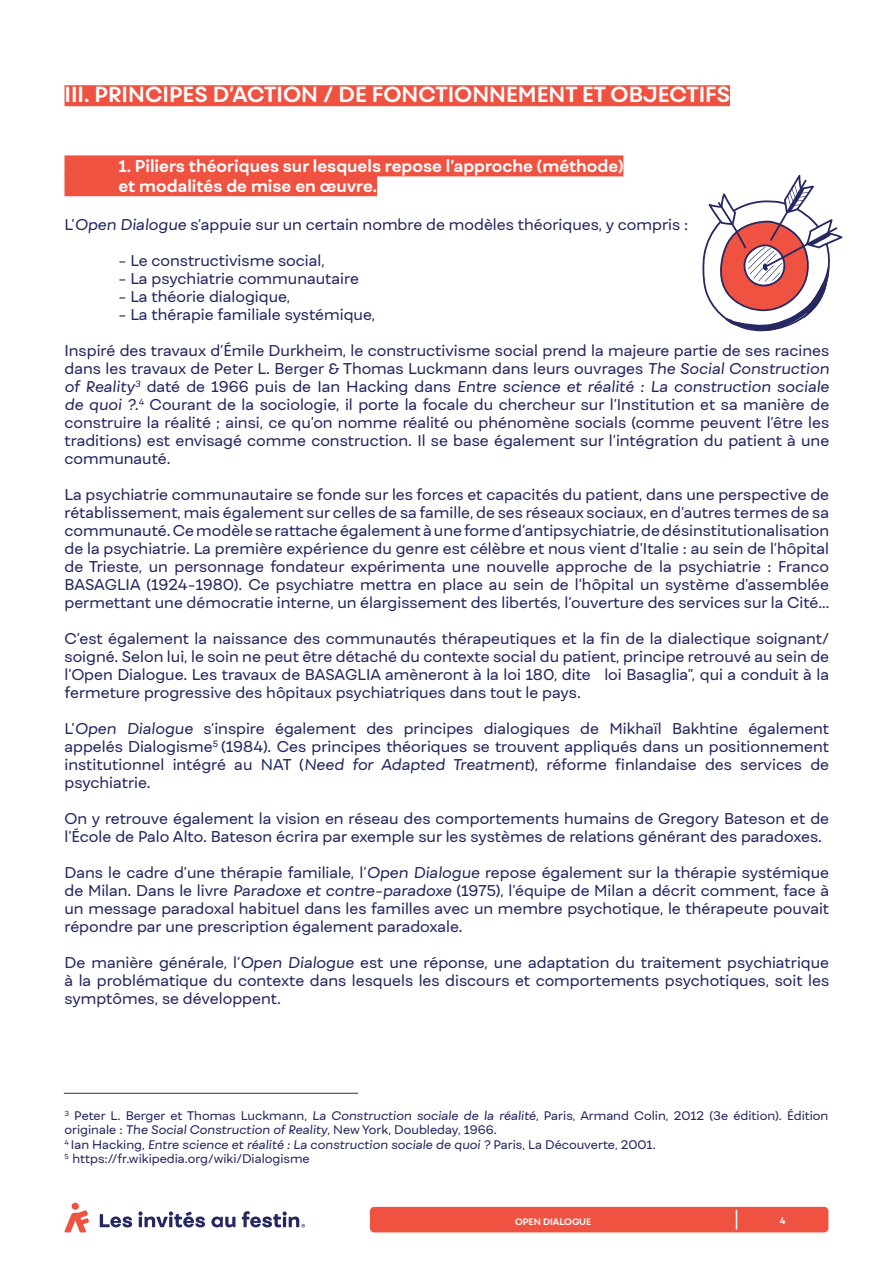
<style>
.page{position:relative;width:893px;height:1263px;background:#fff}
.page>*{position:absolute;margin:0;border:0;box-sizing:border-box;transform-origin:0 0}
.t1{font:700 21px "Fibra One";color:#fff}
.t2{font:700 16.5px/19.8px "Fibra One";color:#fff}
.t3{font:15px/18px "Fibra One";color:#252861;text-align:justify}
.t4{font:12px/14.4px "Fibra One";color:#252861}
.t5{font:700 9px "Fibra One";color:#fff}
.s1{font-style:italic}
</style>
<div class="page">
<svg style="left:64px;top:1210px;width:25px;height:22px"></svg>
<div style="left:72px;top:1203px;width:7px;height:7px;background:#f05242;border-radius:50%"></div>
<svg style="left:100px;top:1214px;width:32px;height:13px"></svg>
<svg style="left:211px;top:1216px;width:24px;height:11px"></svg>
<svg style="left:138px;top:1211px;width:67px;height:16px"></svg>
<svg style="left:242px;top:1211px;width:63px;height:16px"></svg>
<div style="left:370px;top:1207px;width:458px;height:25px;background:#f05242;border-radius:4px"></div>
<svg style="left:736px;top:1210px;width:1px;height:19px"></svg>
<hr style="left:64px;top:1093px;width:294px;height:1px;background:#252861">
<svg style="left:702px;top:175px;width:140px;height:157px"></svg>
<div style="left:65px;top:85px;width:665px;height:21px;background:#f05242"></div>
<div style="left:65px;top:155px;width:558px;height:21px;background:#f05242"></div>
<div style="left:65px;top:175px;width:312px;height:21px;background:#f05242"></div>
<h1 class="t1" style="left:65px;top:81px;width:667px">III. PRINCIPES D’ACTION / DE FONCTIONNEMENT ET OBJECTIFS</h1>
<p class="t2" style="left:119px;top:156px;width:506px">1. Piliers théoriques sur lesquels repose l’approche (méthode) et modalités de mise en œuvre.</p>
<p class="t3" style="left:65px;top:215px;width:625px">L’<span class="s1">Open Dialogue</span> s’appuie sur un certain nombre de modèles théoriques, y compris :</p>
<p class="t3" style="left:119px;top:251px;width:208px">- Le constructivisme social,</p>
<p class="t3" style="left:119px;top:269px;width:242px">- La psychiatrie communautaire</p>
<p class="t3" style="left:119px;top:287px;width:173px">- La théorie dialogique,</p>
<p class="t3" style="left:119px;top:305px;width:258px">- La thérapie familiale systémique,</p>
<p class="t3" style="left:65px;top:341px;width:766px">Inspiré des travaux d’Émile Durkheim, le constructivisme social prend la majeure partie de ses racines dans les travaux de Peter L. Berger &amp; Thomas Luckmann dans leurs ouvrages <span class="s1">The Social Construction of Reality</span><sup>3</sup> daté de 1966 puis de Ian Hacking dans <span class="s1">Entre science et réalité : La construction sociale de quoi ?.</span><sup>4</sup> Courant de la sociologie, il porte la focale du chercheur sur l’Institution et sa manière de construire la réalité ; ainsi, ce qu’on nomme réalité ou phénomène socials (comme peuvent l’être les traditions) est envisagé comme construction. Il se base également sur l’intégration du patient à une communauté.</p>
<p class="t3" style="left:65px;top:485px;width:766px">La psychiatrie communautaire se fonde sur les forces et capacités du patient, dans une perspective de rétablissement, mais également sur celles de sa famille, de ses réseaux sociaux, en d’autres termes de sa communauté. Ce modèle se rattache également à une forme d’antipsychiatrie, de désinstitutionalisation de la psychiatrie. La première expérience du genre est célèbre et nous vient d’Italie : au sein de l’hôpital de Trieste, un personnage fondateur expérimenta une nouvelle approche de la psychiatrie : Franco BASAGLIA (1924-1980). Ce psychiatre mettra en place au sein de l’hôpital un système d’assemblée permettant une démocratie interne, un élargissement des libertés, l’ouverture des services sur la Cité…</p>
<p class="t3" style="left:65px;top:629px;width:766px">C’est également la naissance des communautés thérapeutiques et la fin de la dialectique soignant/ soigné. Selon lui, le soin ne peut être détaché du contexte social du patient, principe retrouvé au sein de l’Open Dialogue. Les travaux de BASAGLIA amèneront à la loi 180, dite ‟loi Basaglia”, qui a conduit à la fermeture progressive des hôpitaux psychiatriques dans tout le pays.</p>
<p class="t3" style="left:65px;top:719px;width:766px">L’<span class="s1">Open Dialogue</span> s’inspire également des principes dialogiques de Mikhaïl Bakhtine également appelés Dialogisme<sup>5</sup> (1984). Ces principes théoriques se trouvent appliqués dans un positionnement institutionnel intégré au NAT (<span class="s1">Need for Adapted Treatment</span>), réforme finlandaise des services de psychiatrie.</p>
<p class="t3" style="left:65px;top:809px;width:766px">On y retrouve également la vision en réseau des comportements humains de Gregory Bateson et de l’École de Palo Alto. Bateson écrira par exemple sur les systèmes de relations générant des paradoxes.</p>
<p class="t3" style="left:65px;top:863px;width:766px">Dans le cadre d’une thérapie familiale, l’<span class="s1">Open Dialogue</span> repose également sur la thérapie systémique de Milan. Dans le livre <span class="s1">Paradoxe et contre-paradoxe</span> (1975), l’équipe de Milan a décrit comment, face à un message paradoxal habituel dans les familles avec un membre psychotique, le thérapeute pouvait répondre par une prescription également paradoxale.</p>
<p class="t3" style="left:65px;top:953px;width:766px">De manière générale, l’<span class="s1">Open Dialogue</span> est une réponse, une adaptation du traitement psychiatrique à la problématique du contexte dans lesquels les discours et comportements psychotiques, soit les symptômes, se développent.</p>
<p class="t4" style="left:65px;top:1108px;width:765px"><sup>3</sup> Peter L. Berger et Thomas Luckmann, <span class="s1">La Construction sociale de la réalité</span>, Paris, Armand Colin, 2012 (3e édition). Édition originale : <span class="s1">The Social Construction of Reality</span>, New York, Doubleday, 1966.<br><sup>4</sup> Ian Hacking, <span class="s1">Entre science et réalité : La construction sociale de quoi ?</span> Paris, La Découverte, 2001.<br><sup>5</sup> https://fr.wikipedia.org/wiki/Dialogisme</p>
<p class="t5" style="left:515px;top:1216px;width:78px">OPEN DIALOGUE</p>
<p class="t5" style="left:780px;top:1215px;width:7px">4</p>
</div>
